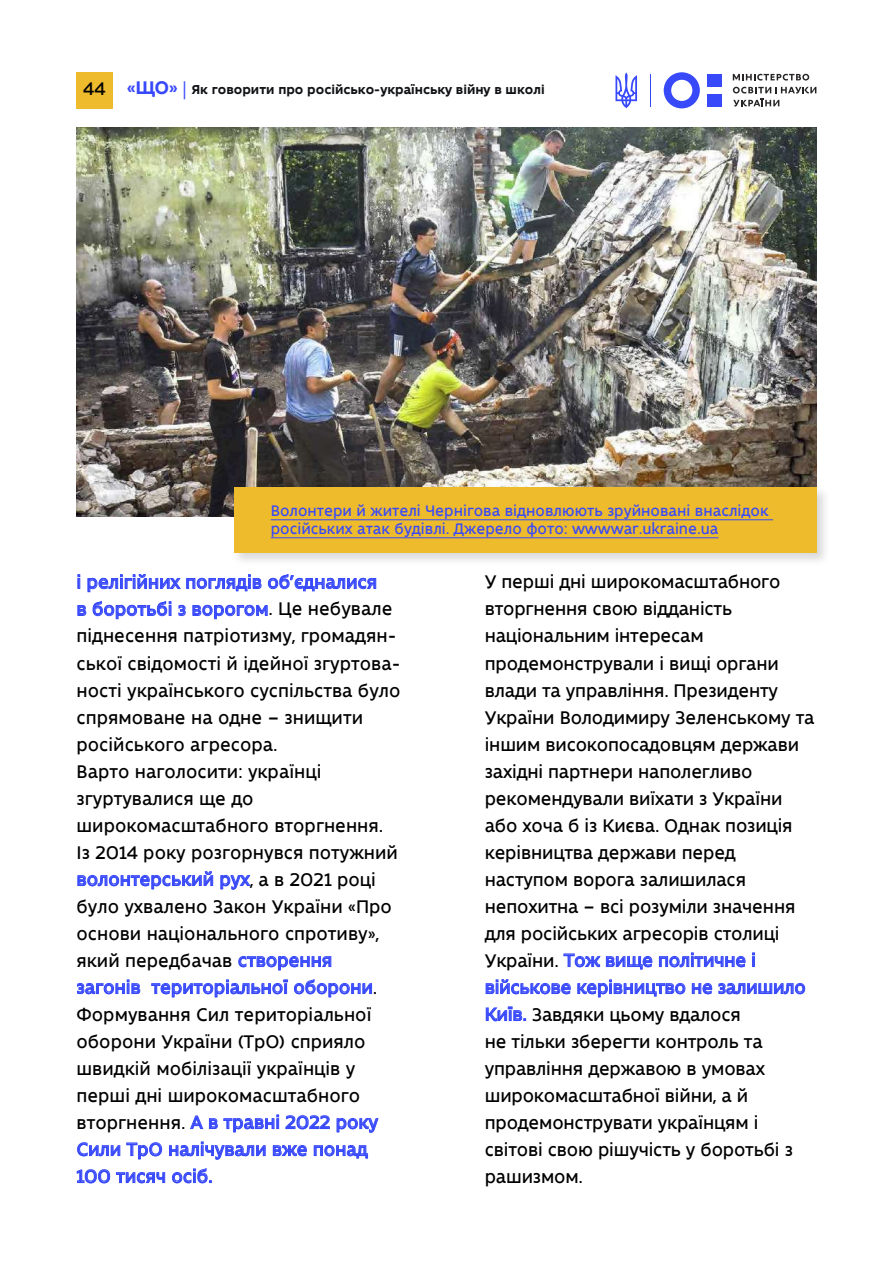
<style>
.page{position:relative;width:893px;height:1263px;background:#fff}
.page>*{position:absolute;margin:0;border:0;box-sizing:border-box;transform-origin:0 0}
.t1{font:18px/27px "Microtype";letter-spacing:-.01em;color:#000}
.t2{font:15px/18px "Microtype";color:#3849fa}
.t3{font:700 12.75px "Innerspace";color:#111215}
.s1{font-family:"Microtype";font-weight:400;font-size:18px;color:#000}
.s2{font-size:18px;color:#3849fa}
.s3{color:#3849fa}
</style>
<div class="page">
<div style="left:77px;top:72px;width:36px;height:36px;background:#eebb2c"></div>
<svg style="left:664px;top:72px;width:36px;height:36px"></svg>
<div style="left:707px;top:94px;width:14px;height:13px;background:#3849fa"></div>
<div style="left:707px;top:74px;width:14px;height:13px;background:#3849fa"></div>
<svg style="left:733px;top:74px;width:76px;height:7px"></svg>
<svg style="left:733px;top:87px;width:83px;height:20px"></svg>
<svg style="left:615px;top:72px;width:22px;height:36px"></svg>
<hr style="left:650px;top:74px;width:1px;height:33px;background:#3849fa">
<svg style="left:77px;top:574px;width:299px;height:45px"></svg>
<svg style="left:77px;top:871px;width:136px;height:19px"></svg>
<svg style="left:220px;top:875px;width:31px;height:14px"></svg>
<svg style="left:238px;top:956px;width:93px;height:14px"></svg>
<svg style="left:77px;top:980px;width:63px;height:14px"></svg>
<svg style="left:151px;top:980px;width:137px;height:18px"></svg>
<svg style="left:294px;top:979px;width:78px;height:18px"></svg>
<svg style="left:190px;top:1115px;width:13px;height:14px"></svg>
<svg style="left:209px;top:1115px;width:70px;height:17px"></svg>
<svg style="left:285px;top:1115px;width:45px;height:14px"></svg>
<svg style="left:337px;top:1118px;width:41px;height:14px"></svg>
<svg style="left:273px;top:1145px;width:34px;height:11px"></svg>
<svg style="left:314px;top:1145px;width:54px;height:14px"></svg>
<svg style="left:77px;top:1142px;width:189px;height:41px"></svg>
<svg style="left:486px;top:953px;width:319px;height:68px"></svg>
<img style="left:77px;top:128px;width:739px;height:389px">
<div style="left:232px;top:484px;width:598px;height:83px;background:#000;opacity:.15"></div>
<div style="left:234px;top:487px;width:582px;height:66px;background:#eebb2c"></div>
<hr style="left:271px;top:519px;width:502px;height:1px;background:#3849fa">
<hr style="left:271px;top:537px;width:447px;height:1px;background:#3849fa">
<p class="t3" style="left:83px;top:83px;width:463px"><span class="s1">44</span> <span class="s2">«ЩО»</span> Як говорити про російсько-українську війну в школі</p>
<p class="t2" style="left:271px;top:502px;width:499px">Волонтери й жителі Чернігова відновлюють зруйновані внаслідок російських атак будівлі. Джерело фото: wwwwar.ukraine.ua</p>
<p class="t1" style="left:77px;top:569px;width:325px"><span class="s3">і релігійних поглядів об’єдналися<br>в боротьбі з ворогом</span>. Це небувале піднесення патріотизму, громадян&shy;ської свідомості й ідейної згуртова&shy;ності українського суспільства було спрямоване на одне – знищити російського агресора.<br>Варто наголосити: українці згуртувалися ще до широкомасштабного вторгнення.<br>Із 2014 року розгорнувся потужний <span class="s3">волонтерський рух</span>, а в 2021 році було ухвалено Закон України «Про основи національного спротиву», який передбачав <span class="s3">створення загонів територіальної оборони</span>.<br>Формування Сил територіальної оборони України (ТрО) сприяло швидкій мобілізації українців у перші дні широкомасштабного вторгнення. <span class="s3">А в травні 2022 року<br>Сили ТрО налічували вже понад<br>100 тисяч осіб.</span></p>
<p class="t1" style="left:485px;top:569px;width:331px">У перші дні широкомасштабного вторгнення свою відданість національним інтересам продемонстрували і вищі органи влади та управління. Президенту<br>України Володимиру Зеленському та іншим високопосадовцям держави західні партнери наполегливо рекомендували виїхати з України або хоча б із Києва. Однак позиція керівництва держави перед наступом ворога залишилася непохитна – всі розуміли значення для російських агресорів столиці<br>України. <span class="s3">Тож вище політичне і військове керівництво не залишило<br>Київ.</span> Завдяки цьому вдалося<br>не тільки зберегти контроль та управління державою в умовах широкомасштабної війни, а й продемонструвати українцям і світові свою рішучість у боротьбі з рашизмом.</p>
</div>
